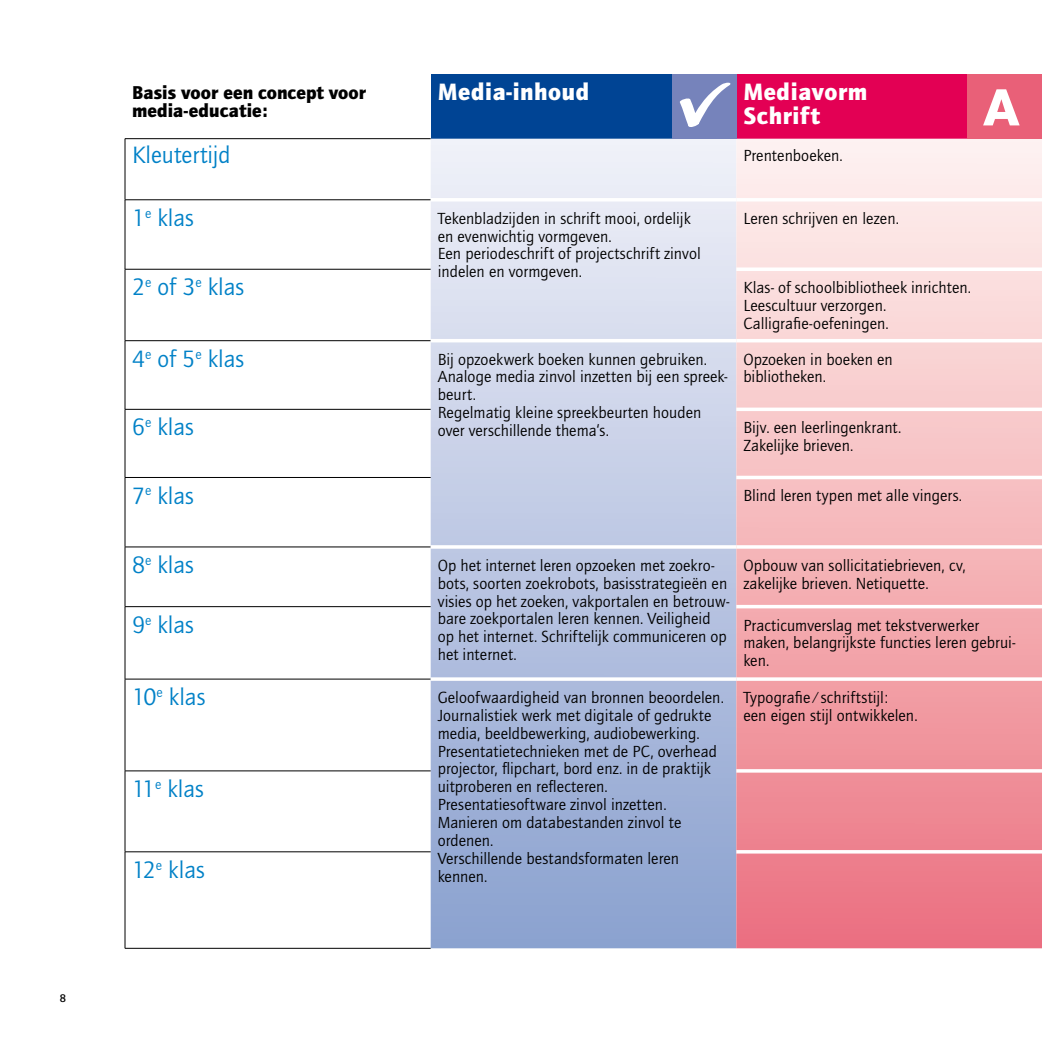
<style>
.page{position:relative;width:1042px;height:1042px;background:#fff}
.page>*{position:absolute;margin:0;border:0;box-sizing:border-box;transform-origin:0 0}
.t1{font:800 50.57px "Helvetica Neue";color:#fff}
.t2{font:24.5px "Quay Itc T";color:#0081c7}
.t3{font:900 24.5px/24.5px "Quay Itc T";letter-spacing:.025em;color:#fff}
.t4{font:900 19.25px/17.8px "Quay Itc T";color:#000}
.t5{font:16.62px/17.8px "Quay Itc T";letter-spacing:.005em;color:#000}
.t6{font:700 11.38px "Quay Itc T";color:#000}
</style>
<div class="page">
<div style="left:431px;top:74px;width:305px;height:65px;background:#004494"></div>
<div style="left:736px;top:74px;width:306px;height:65px;background:#e30054"></div>
<svg style="left:431px;top:139px;width:305px;height:809px"></svg>
<svg style="left:736px;top:139px;width:306px;height:809px"></svg>
<hr style="left:125px;top:199px;width:306px;height:1px;background:#000">
<hr style="left:125px;top:200px;width:1px;height:69px;background:#000">
<hr style="left:125px;top:269px;width:306px;height:1px;background:#000">
<hr style="left:125px;top:269px;width:1px;height:71px;background:#000">
<hr style="left:125px;top:340px;width:306px;height:1px;background:#000">
<hr style="left:125px;top:341px;width:1px;height:68px;background:#000">
<hr style="left:125px;top:409px;width:306px;height:1px;background:#000">
<hr style="left:125px;top:409px;width:1px;height:68px;background:#000">
<hr style="left:125px;top:477px;width:306px;height:1px;background:#000">
<hr style="left:125px;top:478px;width:1px;height:69px;background:#000">
<hr style="left:125px;top:547px;width:306px;height:1px;background:#000">
<hr style="left:125px;top:547px;width:1px;height:59px;background:#000">
<hr style="left:125px;top:606px;width:306px;height:1px;background:#000">
<hr style="left:125px;top:607px;width:1px;height:72px;background:#000">
<hr style="left:125px;top:679px;width:306px;height:1px;background:#000">
<hr style="left:125px;top:679px;width:1px;height:91px;background:#000">
<hr style="left:125px;top:770px;width:306px;height:1px;background:#000">
<hr style="left:125px;top:771px;width:1px;height:80px;background:#000">
<hr style="left:125px;top:851px;width:306px;height:1px;background:#000">
<hr style="left:125px;top:852px;width:1px;height:96px;background:#000">
<hr style="left:125px;top:139px;width:1px;height:61px;background:#000">
<hr style="left:125px;top:138px;width:306px;height:1px;background:#000">
<hr style="left:431px;top:198px;width:305px;height:3px;background:#fff">
<hr style="left:736px;top:198px;width:306px;height:3px;background:#fff">
<svg style="left:736px;top:267px;width:306px;height:4px"></svg>
<hr style="left:431px;top:339px;width:305px;height:3px;background:#fff">
<hr style="left:736px;top:339px;width:306px;height:3px;background:#fff">
<svg style="left:736px;top:407px;width:305px;height:4px"></svg>
<hr style="left:736px;top:476px;width:306px;height:3px;background:#fff">
<svg style="left:431px;top:545px;width:305px;height:4px"></svg>
<svg style="left:736px;top:545px;width:305px;height:4px"></svg>
<hr style="left:736px;top:605px;width:306px;height:3px;background:#fff">
<svg style="left:736px;top:677px;width:306px;height:4px"></svg>
<hr style="left:736px;top:769px;width:306px;height:3px;background:#fff">
<hr style="left:736px;top:850px;width:306px;height:3px;background:#fff">
<svg style="left:431px;top:677px;width:305px;height:4px"></svg>
<hr style="left:125px;top:948px;width:306px;height:1px;background:#000">
<div style="left:967px;top:74px;width:75px;height:64px;background:#e96078"></div>
<div style="left:672px;top:74px;width:64px;height:64px;background:#7683bb"></div>
<svg style="left:679px;top:83px;width:52px;height:44px"></svg>
<p class="t6" style="left:60px;top:992px;width:8px">8</p>
<p class="t4" style="left:132px;top:84px;width:236px">Basis voor een concept voor media-educatie:</p>
<h2 class="t3" style="left:438px;top:79px;width:153px">Media-inhoud</h2>
<h2 class="t3" style="left:743px;top:79px;width:125px">Mediavorm<br>Schrift</h2>
<h2 class="t2" style="left:132px;top:141px;width:100px">Kleutertijd</h2>
<p class="t5" style="left:743px;top:146px;width:101px">Prentenboeken.</p>
<h2 class="t2" style="left:132px;top:203px;width:63px">1<sup>e</sup> klas</h2>
<p class="t5" style="left:438px;top:209px;width:265px">Tekenbladzijden in schrift mooi, ordelijk en evenwichtig vormgeven.<br>Een periodeschrift of projectschrift zinvol indelen en vormgeven.</p>
<p class="t5" style="left:743px;top:209px;width:157px">Leren schrijven en lezen.</p>
<h2 class="t2" style="left:132px;top:273px;width:114px">2<sup>e</sup> of 3<sup>e</sup> klas</h2>
<p class="t5" style="left:743px;top:278px;width:229px">Klas- of schoolbibliotheek inrichten.<br>Leescultuur verzorgen.<br>Calligrafie-oefeningen.</p>
<h2 class="t2" style="left:132px;top:344px;width:114px">4<sup>e</sup> of 5<sup>e</sup> klas</h2>
<p class="t5" style="left:438px;top:350px;width:291px">Bij opzoekwerk boeken kunnen gebruiken.<br>Analoge media zinvol inzetten bij een spreek&shy;beurt.<br>Regelmatig kleine spreekbeurten houden over verschillende thema‘s.</p>
<p class="t5" style="left:743px;top:350px;width:151px">Opzoeken in boeken en bibliotheken.</p>
<h2 class="t2" style="left:132px;top:413px;width:63px">6<sup>e</sup> klas</h2>
<p class="t5" style="left:743px;top:418px;width:160px">Bijv. een leerlingenkrant.<br>Zakelijke brieven.</p>
<h2 class="t2" style="left:132px;top:481px;width:63px">7<sup>e</sup> klas</h2>
<p class="t5" style="left:743px;top:487px;width:220px">Blind leren typen met alle vingers.</p>
<h1 class="t1" style="left:983px;top:77px;width:37px">A</h1>
<h2 class="t2" style="left:132px;top:550px;width:63px">8<sup>e</sup> klas</h2>
<p class="t5" style="left:438px;top:556px;width:293px">Op het internet leren opzoeken met zoekro&shy;bots, soorten zoekrobots, basisstrategieën en visies op het zoeken, vakportalen en betrouw&shy;bare zoekportalen leren kennen. Veiligheid op het internet. Schriftelijk communiceren op het internet.</p>
<p class="t5" style="left:743px;top:556px;width:224px">Opbouw van sollicitatiebrieven, cv, zakelijke brieven. Netiquette.</p>
<h2 class="t2" style="left:132px;top:610px;width:63px">9<sup>e</sup> klas</h2>
<p class="t5" style="left:743px;top:616px;width:273px">Practicumverslag met tekstverwerker maken, belangrijkste functies leren gebrui&shy;ken.</p>
<h2 class="t2" style="left:132px;top:683px;width:75px">10<sup>e</sup> klas</h2>
<p class="t5" style="left:438px;top:688px;width:288px">Geloofwaardigheid van bronnen beoordelen.<br>Journalistiek werk met digitale of gedrukte media, beeldbewerking, audiobewerking.<br>Presentatietechnieken met de PC, overhead projector, flipchart, bord enz. in de praktijk uitproberen en reflecteren.<br>Presentatiesoftware zinvol inzetten.<br>Manieren om databestanden zinvol te ordenen.<br>Verschillende bestandsformaten leren kennen.</p>
<p class="t5" style="left:743px;top:688px;width:176px">Typografie ⁄ schriftstijl:<br>een eigen stijl ontwikkelen.</p>
<h2 class="t2" style="left:132px;top:774px;width:73px">11<sup>e</sup> klas</h2>
<h2 class="t2" style="left:132px;top:855px;width:74px">12<sup>e</sup> klas</h2>
</div>
